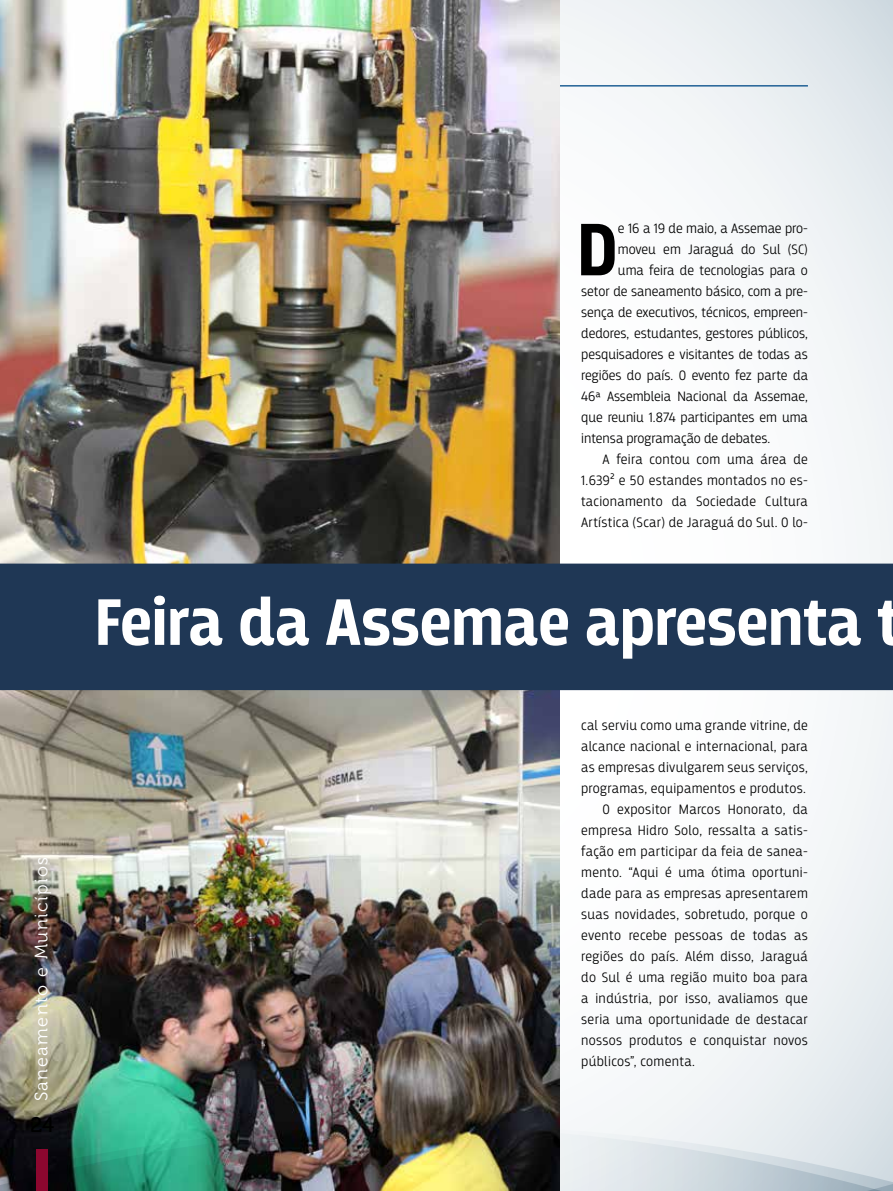
<style>
.page{position:relative;width:893px;height:1191px;background:#fff}
.page>*{position:absolute;margin:0;border:0;box-sizing:border-box;transform-origin:0 0}
.t1{font:700 77.85px "Breakers";color:#000}
.t2{font:700 69px "Breakers";color:#fff}
.t3{font:21px "Museo 500";color:#000}
.t4{font:18px "Museo 300";letter-spacing:.08em;color:#fff}
.t5{font:300 14.25px "Breakers";letter-spacing:.02em;color:#000}
.t6{font:300 14.25px "Breakers";color:#000}
</style>
<div class="page">
<svg style="left:560px;top:0;width:333px;height:1126px"></svg>
<img style="left:0;top:690px;width:560px;height:436px">
<img style="left:0;top:1126px;width:893px;height:65px">
<div style="left:36px;top:1149px;width:12px;height:42px;background:#8c072f"></div>
<hr style="left:85px;top:85px;width:723px;height:2px;background:#216196">
<img style="left:0;top:0;width:560px;height:563px">
<div style="left:0;top:563px;width:893px;height:127px;background:#1f3755"></div>
<p class="t4" style="left:32px;top:1101px;width:246px;rotate:-90deg">Saneamento e Municípios</p>
<h3 class="t3" style="left:30px;top:1113px;width:25px">24</h3>
<h1 class="t1" style="left:577px;top:204px;width:43px">D</h1>
<p class="t6" style="left:618px;top:220px;width:191px">e 16 a 19 de maio, a Assemae pro-</p>
<p class="t6" style="left:618px;top:241px;width:191px">moveu em Jaraguá do Sul (SC)</p>
<p class="t6" style="left:618px;top:262px;width:191px">uma feira de tecnologias para o</p>
<p class="t6" style="left:581px;top:283px;width:228px">setor de saneamento básico, com a pre-</p>
<p class="t6" style="left:581px;top:304px;width:228px">sença de executivos, técnicos, empreen-</p>
<p class="t6" style="left:581px;top:325px;width:228px">dedores, estudantes, gestores públicos,</p>
<p class="t6" style="left:581px;top:346px;width:228px">pesquisadores e visitantes de todas as</p>
<p class="t6" style="left:581px;top:367px;width:228px">regiões do país. O evento fez parte da</p>
<p class="t6" style="left:581px;top:388px;width:228px">46ª Assembleia Nacional da Assemae,</p>
<p class="t6" style="left:581px;top:409px;width:228px">que reuniu 1.874 participantes em uma</p>
<p class="t6" style="left:581px;top:430px;width:191px">intensa programação de debates.</p>
<p class="t5" style="left:602px;top:451px;width:207px">A feira contou com uma área de</p>
<p class="t5" style="left:581px;top:472px;width:228px">1.639² e 50 estandes montados no es-</p>
<p class="t5" style="left:581px;top:493px;width:228px">tacionamento da Sociedade Cultura</p>
<p class="t5" style="left:581px;top:514px;width:228px">Artística (Scar) de Jaraguá do Sul. O lo-</p>
<h2 class="t2" style="left:94px;top:582px;width:808px">Feira da Assemae apresenta t</h2>
<p class="t5" style="left:581px;top:717px;width:228px">cal serviu como uma grande vitrine, de</p>
<p class="t5" style="left:581px;top:738px;width:228px">alcance nacional e internacional, para</p>
<p class="t5" style="left:581px;top:759px;width:228px">as empresas divulgarem seus serviços,</p>
<p class="t5" style="left:581px;top:780px;width:226px">programas, equipamentos e produtos.</p>
<p class="t5" style="left:602px;top:801px;width:207px">O expositor Marcos Honorato, da</p>
<p class="t5" style="left:581px;top:822px;width:228px">empresa Hidro Solo, ressalta a satis-</p>
<p class="t5" style="left:581px;top:843px;width:228px">fação em participar da feia de sanea-</p>
<p class="t5" style="left:581px;top:864px;width:228px">mento. “Aqui é uma ótima oportuni-</p>
<p class="t5" style="left:581px;top:885px;width:228px">dade para as empresas apresentarem</p>
<p class="t5" style="left:581px;top:906px;width:228px">suas novidades, sobretudo, porque o</p>
<p class="t5" style="left:581px;top:927px;width:228px">evento recebe pessoas de todas as</p>
<p class="t5" style="left:581px;top:948px;width:228px">regiões do país. Além disso, Jaraguá</p>
<p class="t5" style="left:581px;top:969px;width:228px">do Sul é uma região muito boa para</p>
<p class="t5" style="left:581px;top:990px;width:228px">a indústria, por isso, avaliamos que</p>
<p class="t5" style="left:581px;top:1011px;width:228px">seria uma oportunidade de destacar</p>
<p class="t5" style="left:581px;top:1032px;width:228px">nossos produtos e conquistar novos</p>
<p class="t5" style="left:581px;top:1053px;width:115px">públicos”, comenta.</p>
</div>
